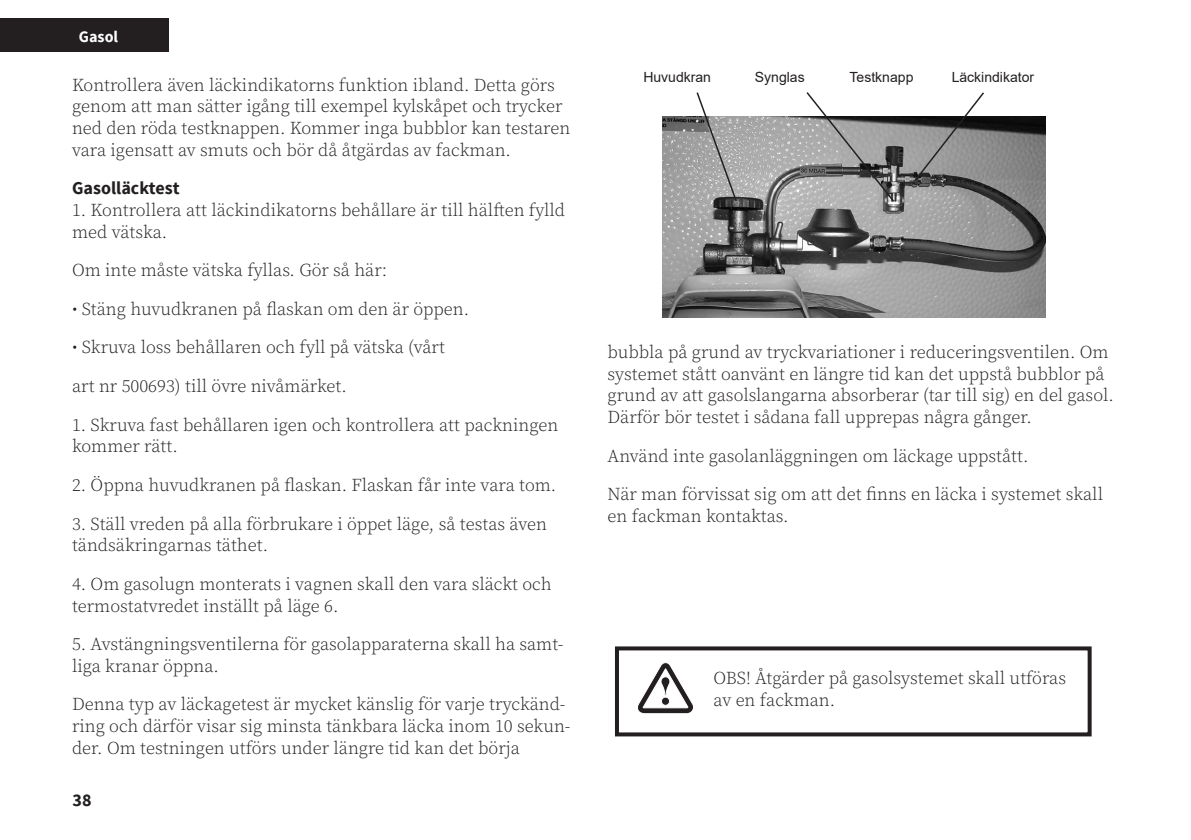
<style>
.page{position:relative;width:1191px;height:840px;background:#fff}
.page>*{position:absolute;margin:0;border:0;box-sizing:border-box;transform-origin:0 0}
.Underrubrik{font:300 18px/21.6px "Source Serif Pro";color:#231f20}
.Underrubrik-2{font:700 18px "Source Sans Pro";color:#231f20}
.Underrubrik-3{font:700 16px "Source Sans Pro";color:#fff}
.Bildtext{font:14px "Arial";color:#231f20}
</style>
<div class="page">
<div style="left:0;top:19px;width:168px;height:33px;background:#231f20"></div>
<div style="left:615px;top:646px;width:476px;height:90px;border:4px solid #231f20"></div>
<svg style="left:637px;top:662px;width:57px;height:51px"></svg>
<img style="left:662px;top:116px;width:383px;height:201px">
<svg style="left:695px;top:92px;width:43px;height:111px"></svg>
<svg style="left:805px;top:92px;width:90px;height:111px"></svg>
<svg style="left:913px;top:92px;width:72px;height:90px"></svg>
<p class="Underrubrik-3" style="left:79px;top:26px;width:41px">Gasol</p>
<p class="Underrubrik" style="left:72px;top:74px;width:499px">Kontrollera även läckindikatorns funktion ibland. Detta görs genom att man sätter igång till exempel kylskåpet och trycker ned den röda testknappen. Kommer inga bubblor kan testaren vara igensatt av smuts och bör då åtgärdas av fackman.</p>
<p class="Underrubrik-2" style="left:72px;top:177px;width:109px">Gasolläcktest</p>
<p class="Underrubrik" style="left:72px;top:199px;width:494px">1. Kontrollera att läckindikatorns behållare är till hälften fylld med vätska.</p>
<p class="Underrubrik" style="left:72px;top:259px;width:316px">Om inte måste vätska fyllas. Gör så här:</p>
<p class="Underrubrik" style="left:72px;top:298px;width:398px">• Stäng huvudkranen på flaskan om den är öppen.</p>
<p class="Underrubrik" style="left:72px;top:336px;width:374px">• Skruva loss behållaren och fyll på vätska (vårt</p>
<p class="Underrubrik" style="left:72px;top:375px;width:276px">art nr 500693) till övre nivåmärket.</p>
<p class="Underrubrik" style="left:72px;top:414px;width:488px">1. Skruva fast behållaren igen och kontrollera att packningen kommer rätt.</p>
<p class="Underrubrik" style="left:72px;top:474px;width:486px">2. Öppna huvudkranen på flaskan. Flaskan får inte vara tom.</p>
<p class="Underrubrik" style="left:72px;top:512px;width:476px">3. Ställ vreden på alla förbrukare i öppet läge, så testas även tändsäkringarnas täthet.</p>
<p class="Underrubrik" style="left:72px;top:573px;width:481px">4. Om gasolugn monterats i vagnen skall den vara släckt och termostatvredet inställt på läge 6.</p>
<p class="Underrubrik" style="left:72px;top:633px;width:493px">5. Avstängningsventilerna för gasolapparaterna skall ha samt&shy;liga kranar öppna.</p>
<p class="Underrubrik" style="left:72px;top:693px;width:500px">Denna typ av läckagetest är mycket känslig för varje tryckänd&shy;ring och därför visar sig minsta tänkbara läcka inom 10 sekun&shy;der. Om testningen utförs under längre tid kan det börja</p>
<p class="Underrubrik-2" style="left:73px;top:788px;width:21px">38</p>
<p class="Bildtext" style="left:643px;top:68px;width:69px">Huvudkran</p>
<p class="Bildtext" style="left:755px;top:68px;width:51px">Synglas</p>
<p class="Bildtext" style="left:849px;top:68px;width:65px">Testknapp</p>
<p class="Bildtext" style="left:951px;top:68px;width:84px">Läckindikator</p>
<p class="Underrubrik" style="left:607px;top:341px;width:508px">bubbla på grund av tryckvariationer i reduceringsventilen. Om systemet stått oanvänt en längre tid kan det uppstå bubblor på grund av att gasolslangarna absorberar (tar till sig) en del gasol.<br>Därför bör testet i sådana fall upprepas några gånger.</p>
<p class="Underrubrik" style="left:607px;top:445px;width:422px">Använd inte gasolanläggningen om läckage uppstått.</p>
<p class="Underrubrik" style="left:607px;top:483px;width:497px">När man förvissat sig om att det finns en läcka i systemet skall en fackman kontaktas.</p>
<p class="Underrubrik" style="left:713px;top:667px;width:354px">OBS! Åtgärder på gasolsystemet skall utföras av en fackman.</p>
</div>
